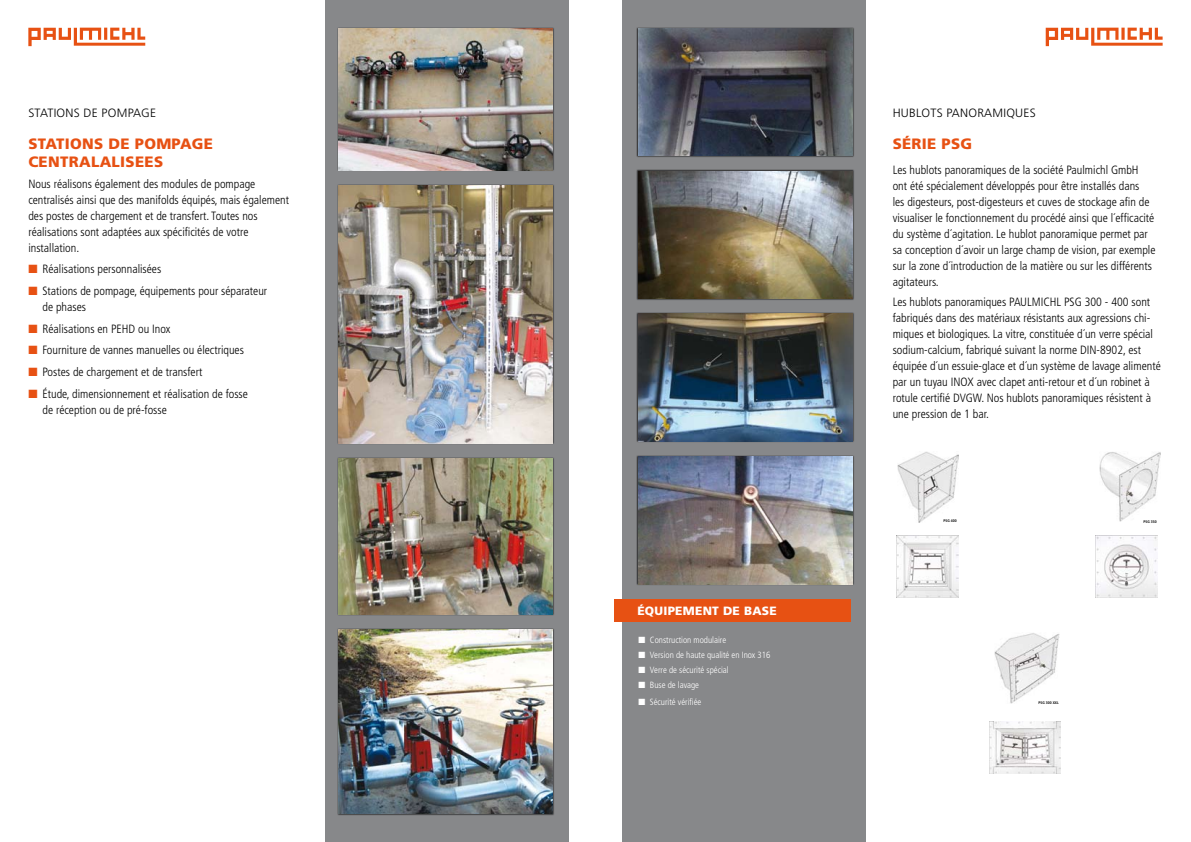
<style>
.page{position:relative;width:1191px;height:842px;background:#fff}
.page>*{position:absolute;margin:0;border:0;box-sizing:border-box;transform-origin:0 0}
.t1{font:900 15px/18px "Frutiger";letter-spacing:.02em;color:#e75113}
.t2{font:300 condensed 12px/16px "Frutiger";color:#000}
.t3{font:300 12px "Frutiger";letter-spacing:.02em;color:#000}
.t4{font:900 12px "Frutiger";color:#fff}
.t5{font:300 condensed 9px "Frutiger";color:#fff}
.t6{font:700 condensed 3.8px "Frutiger";color:#000}
.s1{color:#e75113}
</style>
<div class="page">
<svg style="left:1045px;top:28px;width:117px;height:18px"></svg>
<div style="left:622px;top:0;width:244px;height:842px;background:#87888a"></div>
<div style="left:614px;top:599px;width:237px;height:23px;background:#e75113"></div>
<div style="left:636px;top:312px;width:221px;height:135px;background:#000;opacity:.75"></div>
<img style="left:638px;top:314px;width:214px;height:127px">
<div style="left:636px;top:455px;width:221px;height:134px;background:#000;opacity:.75"></div>
<img style="left:638px;top:456px;width:214px;height:128px">
<div style="left:636px;top:27px;width:221px;height:134px;background:#000;opacity:.75"></div>
<img style="left:638px;top:28px;width:214px;height:128px">
<div style="left:636px;top:170px;width:221px;height:134px;background:#000;opacity:.75"></div>
<img style="left:638px;top:171px;width:214px;height:128px">
<img style="left:897px;top:451px;width:61px;height:72px">
<img style="left:896px;top:536px;width:62px;height:61px">
<img style="left:994px;top:633px;width:65px;height:71px">
<img style="left:989px;top:722px;width:71px;height:52px">
<img style="left:1099px;top:452px;width:61px;height:69px">
<img style="left:1095px;top:536px;width:62px;height:61px">
<div style="left:325px;top:0;width:243px;height:842px;background:#87888a"></div>
<svg style="left:28px;top:28px;width:117px;height:18px"></svg>
<div style="left:337px;top:457px;width:221px;height:162px;background:#000;opacity:.75"></div>
<img style="left:338px;top:458px;width:215px;height:156px">
<div style="left:337px;top:628px;width:221px;height:191px;background:#000;opacity:.75"></div>
<img style="left:338px;top:629px;width:215px;height:185px">
<div style="left:337px;top:27px;width:221px;height:149px;background:#000;opacity:.75"></div>
<img style="left:338px;top:28px;width:215px;height:142px">
<div style="left:337px;top:184px;width:221px;height:264px;background:#000;opacity:.75"></div>
<img style="left:338px;top:185px;width:215px;height:258px">
<p class="t3" style="left:28px;top:106px;width:129px">STATIONS DE POMPAGE</p>
<p class="t1" style="left:28px;top:135px;width:186px">STATIONS DE POMPAGE<br>CENTRALALISEES</p>
<p class="t2" style="left:28px;top:176px;width:262px">Nous réalisons également des modules de pompage centralisés ainsi que des manifolds équipés, mais également des postes de chargement et de transfert. Toutes nos réalisations sont adaptées aux spécificités de votre installation.</p>
<p class="t2" style="left:28px;top:261px;width:134px"><span class="s1">■</span> Réalisations personnalisées</p>
<p class="t2" style="left:43px;top:283px;width:226px;text-indent:-14px"><span class="s1">■</span> Stations de pompage, équipements pour séparateur de phases</p>
<p class="t2" style="left:28px;top:321px;width:144px"><span class="s1">■</span> Réalisations en PEHD ou Inox</p>
<p class="t2" style="left:28px;top:342px;width:217px"><span class="s1">■</span> Fourniture de vannes manuelles ou électriques</p>
<p class="t2" style="left:28px;top:364px;width:175px"><span class="s1">■</span> Postes de chargement et de transfert</p>
<p class="t2" style="left:43px;top:386px;width:207px;text-indent:-14px"><span class="s1">■</span> Étude, dimensionnement et réalisation de fosse de réception ou de pré-fosse</p>
<p class="t4" style="left:637px;top:604px;width:27px">ÉQUIPEMENT</p>
<p class="t4" style="left:723px;top:604px;width:39px">DE BASE</p>
<p class="t5" style="left:638px;top:634px;width:89px">■ Construction modulaire</p>
<p class="t5" style="left:638px;top:650px;width:134px">■ Version de haute qualité en Inox 316</p>
<p class="t5" style="left:638px;top:665px;width:92px">■ Verre de sécurité spécial</p>
<p class="t5" style="left:638px;top:680px;width:62px">■ Buse de lavage</p>
<p class="t5" style="left:638px;top:696px;width:64px">■ Sécurité vérifiée</p>
<p class="t3" style="left:892px;top:106px;width:145px">H UBLOTS PANORAMIQUES</p>
<p class="t1" style="left:892px;top:135px;width:81px">SÉRIE PSG</p>
<p class="t2" style="left:892px;top:162px;width:264px">Les hublots panoramiques de la société Paulmichl GmbH ont été spécialement développés pour être installés dans<br>les digesteurs, post-digesteurs et cuves de stockage afin de visualiser le fonctionnement du procédé ainsi que l´efficacité du système d´agitation. Le hublot panoramique permet par sa conception d´avoir un large champ de vision, par exemple sur la zone d´introduction de la matière ou sur les différents agitateurs.</p>
<p class="t2" style="left:892px;top:294px;width:270px">Les hublots panoramiques PAULMICHL PSG 300 - 400 sont fabriqués dans des matériaux résistants aux agressions chi&shy;miques et biologiques. La vitre, constituée d´un verre spécial sodium-calcium, fabriqué suivant la norme DIN-8902, est équipée d´un essuie-glace et d´un système de lavage alimenté par un tuyau INOX avec clapet anti-retour et d´un robinet à rotule certifié DVGW. Nos hublots panoramiques résistent à une pression de 1 bar.</p>
<p class="t6" style="left:943px;top:519px;width:15px">PSG 400</p>
<p class="t6" style="left:1038px;top:700px;width:22px">PSG 300 XXL</p>
<p class="t6" style="left:1143px;top:519px;width:15px">PSG 350</p>
</div>
